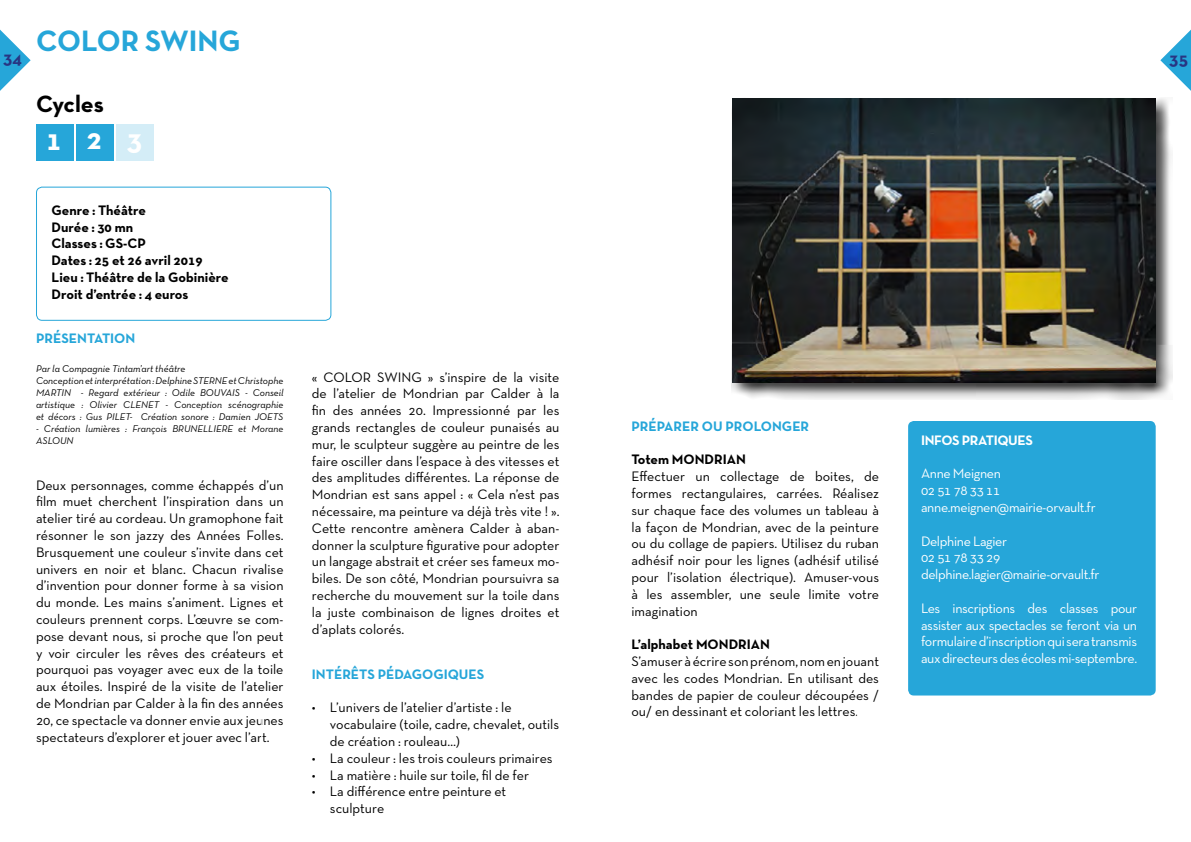
<style>
.page{position:relative;width:1191px;height:842px;background:#fff}
.page>*{position:absolute;margin:0;border:0;box-sizing:border-box;transform-origin:0 0}
.t1{font:700 30px "Neutra Text TF";color:#26a6d9}
.t2{font:700 30px "Neutra Text TF";color:#fff}
.t3{font:700 24px "Neutra Text TF";letter-spacing:-.005em;color:#000}
.t4{font:700 18px "Neutra Text TF";color:#283583}
.t5{font:14px/16.8px "Neutra Text TF";color:#000;text-align:justify}
.t6{font:14px/16.8px "Neutra Text TF";letter-spacing:-.025em;color:#fff}
.t7{font:700 14px/16.8px "Neutra Text TF";color:#000}
.t8{font:700 14px "Neutra Text TF";color:#26a6d9}
.t9{font:700 14px "Neutra Text TF";letter-spacing:-.025em;color:#fff}
.t10{font:italic 10px/12px "Neutra Text TF";color:#000}
</style>
<div class="page">
<div style="left:36px;top:124px;width:37px;height:37px;background:#26a6d9"></div>
<div style="left:76px;top:124px;width:37px;height:37px;background:#26a6d9"></div>
<div style="left:117px;top:124px;width:37px;height:37px;background:#d4edf7"></div>
<div style="left:36px;top:187px;width:295px;height:134px;border:1px solid #26a6d9;border-radius:6px"></div>
<svg style="left:1160px;top:30px;width:31px;height:61px"></svg>
<div style="left:908px;top:421px;width:247px;height:274px;background:#26a6d9;border-radius:6px"></div>
<svg style="left:0;top:30px;width:31px;height:61px"></svg>
<div style="left:731px;top:97px;width:441px;height:302px;background:#000;opacity:.75"></div>
<img style="left:732px;top:99px;width:423px;height:284px">
<p class="t4" style="left:3px;top:47px;width:20px">34</p>
<h1 class="t1" style="left:36px;top:22px;width:206px">COLOR SWING</h1>
<h2 class="t3" style="left:36px;top:89px;width:69px">Cycles</h2>
<h1 class="t2" style="left:46px;top:121px;width:98px">123</h1>
<p class="t7" style="left:52px;top:201px;width:179px">Genre : Théâtre<br>Durée : 30 mn<br>Classes : GS-CP<br>Dates : 25 et 26 avril 2019<br>Lieu : Théâtre de la Gobinière<br>Droit d’entrée : 4 euros</p>
<p class="t8" style="left:36px;top:330px;width:101px">PRÉSENTATION</p>
<p class="t10" style="left:36px;top:362px;width:249px">Par la Compagnie Tintam’art théâtre<br>Conception et interprétation : Delphine STERNE et Christophe MARTIN - Regard extérieur : Odile BOUVAIS - Conseil artistique : Olivier CLENET - Conception scénographie et décors : Gus PILET- Création sonore : Damien JOETS</p>
<p class="t10" style="left:36px;top:422px;width:249px">- Création lumières : François BRUNELLIERE et Morane<br>ASLOUN</p>
<p class="t5" style="left:36px;top:476px;width:249px">Deux personnages, comme échappés d’un film muet cherchent l’inspiration dans un atelier tiré au cordeau. Un gramophone fait résonner le son jazzy des Années Folles.<br>Brusquement une couleur s’invite dans cet univers en noir et blanc. Chacun rivalise d’invention pour donner forme à sa vision du monde. Les mains s’animent. Lignes et couleurs prennent corps. L’œuvre se com&shy;pose devant nous, si proche que l’on peut y voir circuler les rêves des créateurs et pourquoi pas voyager avec eux de la toile aux étoiles. Inspiré de la visite de l’atelier de Mondrian par Calder à la fin des années 20, ce spectacle va donner envie aux jeunes spectateurs d’explorer et jouer avec l’art.</p>
<p class="t5" style="left:312px;top:368px;width:249px">« COLOR SWING » s’inspire de la visite de l’atelier de Mondrian par Calder à la fin des années 20. Impressionné par les grands rectangles de couleur punaisés au mur, le sculpteur suggère au peintre de les faire osciller dans l’espace à des vitesses et des amplitudes différentes. La réponse de Mondrian est sans appel : « Cela n’est pas nécessaire, ma peinture va déjà très vite ! ».<br>Cette rencontre amènera Calder à aban&shy;donner la sculpture figurative pour adopter un langage abstrait et créer ses fameux mo&shy;biles. De son côté, Mondrian poursuivra sa recherche du mouvement sur la toile dans la juste combinaison de lignes droites et d’aplats colorés.</p>
<p class="t8" style="left:312px;top:665px;width:174px">INTÉRÊTS PÉDAGOGIQUES</p>
<p class="t5" style="left:330px;top:699px;width:231px;text-align:left;text-indent:-18px">• L’univers de l’atelier d’artiste : le vocabulaire (toile, cadre, chevalet, outils de création : rouleau…)</p>
<p class="t5" style="left:312px;top:749px;width:242px">• La couleur : les trois couleurs primaires</p>
<p class="t5" style="left:312px;top:766px;width:219px">• La matière : huile sur toile, fil de fer</p>
<p class="t5" style="left:330px;top:783px;width:178px;text-indent:-18px">• La différence entre peinture et sculpture</p>
<p class="t4" style="left:1169px;top:47px;width:20px">35</p>
<p class="t8" style="left:631px;top:417px;width:179px">PRÉPARER OU PROLONGER</p>
<p class="t7" style="left:631px;top:451px;width:116px">Totem MONDRIAN</p>
<p class="t5" style="left:631px;top:468px;width:249px">Effectuer un collectage de boites, de formes rectangulaires, carrées. Réalisez sur chaque face des volumes un tableau à la façon de Mondrian, avec de la peinture ou du collage de papiers. Utilisez du ruban adhésif noir pour les lignes (adhésif utilisé pour l’isolation électrique). Amuser-vous à les assembler, une seule limite votre imagination</p>
<p class="t7" style="left:631px;top:636px;width:140px">L’alphabet MONDRIAN</p>
<p class="t5" style="left:631px;top:653px;width:249px">S’amuser à écrire son prénom, nom en jouant avec les codes Mondrian. En utilisant des bandes de papier de couleur découpées / ou/ en dessinant et coloriant les lettres.</p>
<p class="t9" style="left:921px;top:431px;width:113px">INFOS PRATIQUES</p>
<p class="t6" style="left:921px;top:465px;width:176px">Anne Meignen<br>02 51 78 33 11 anne.meignen@mairie-orvault.fr</p>
<p class="t6" style="left:921px;top:532px;width:180px">Delphine Lagier<br>02 51 78 33 29 delphine.lagier@mairie-orvault.fr</p>
<p class="t6" style="left:921px;top:599px;width:218px;text-align:justify">Les inscriptions des classes pour assister aux spectacles se feront via un formulaire d’inscription qui sera transmis aux directeurs des écoles mi-septembre.</p>
</div>
